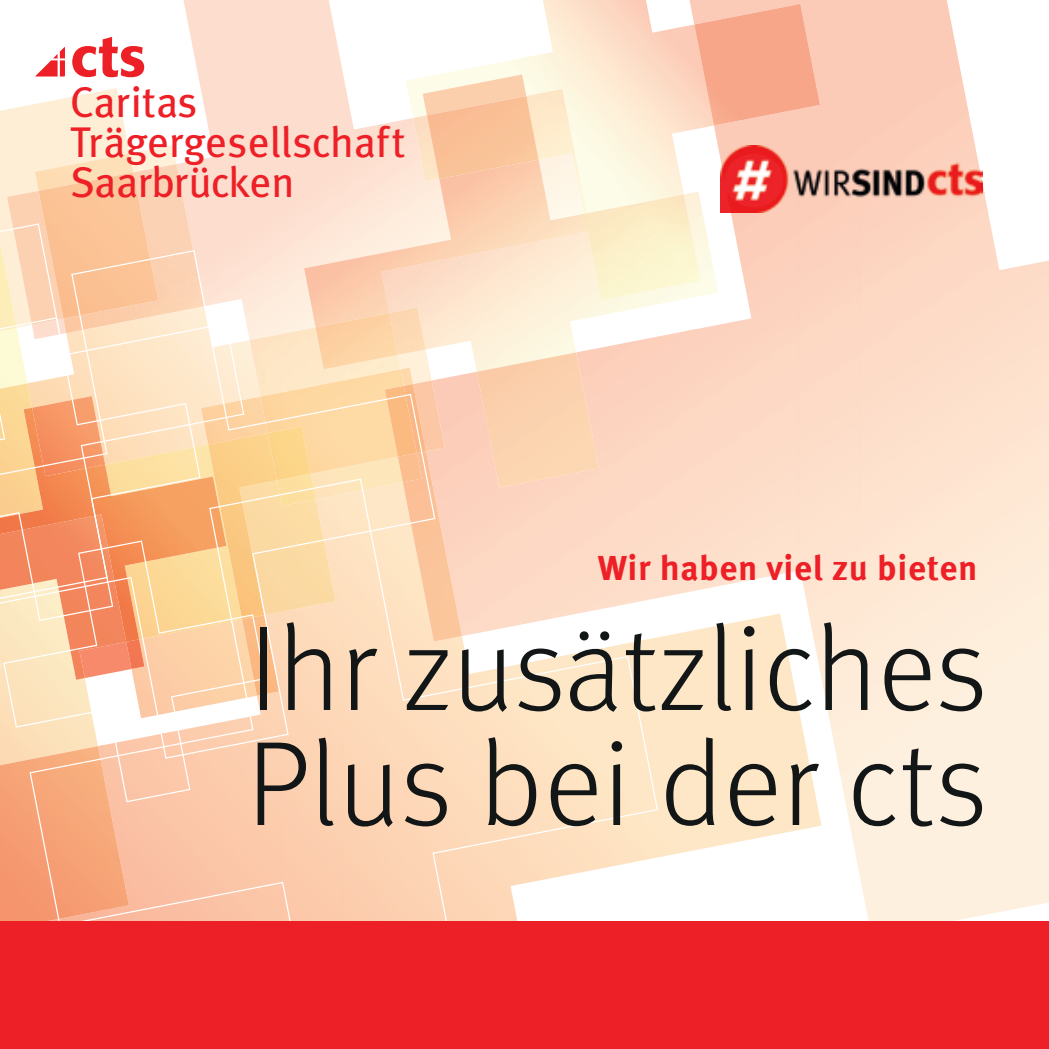
<style>
.page{position:relative;width:1049px;height:1049px;background:#fff}
.page>*{position:absolute;margin:0;border:0;box-sizing:border-box;transform-origin:0 0}
.t1{font:300 120px/115px "Meta Offc";color:#121617}
.t2{font:43px "Meta Pro";letter-spacing:-.015em;color:#ee2027}
.t3{font:700 35px "Meta Offc";letter-spacing:.02em;color:#ee2027}
</style>
<div class="page">
<div style="left:435px;top:372px;width:42px;height:106px;background:#fcccb7"></div>
<div style="left:599px;top:331px;width:200px;height:62px;background:#fdd6c1"></div>
<img style="left:714px;top:126px;width:85px;height:205px">
<img style="left:858px;top:0;width:117px;height:145px">
<img style="left:983px;top:187px;width:5px;height:24px">
<img style="left:435px;top:192px;width:283px;height:180px">
<img style="left:477px;top:352px;width:122px;height:126px">
<img style="left:435px;top:380px;width:10px;height:71px">
<div style="left:658px;top:629px;width:43px;height:229px;background:#fee7c6"></div>
<img style="left:700px;top:613px;width:121px;height:236px">
<img style="left:435px;top:451px;width:27px;height:27px">
<img style="left:584px;top:0;width:130px;height:213px">
<img style="left:694px;top:4px;width:126px;height:122px">
<img style="left:584px;top:74px;width:116px;height:226px">
<img style="left:32px;top:0;width:552px;height:340px">
<img style="left:304px;top:160px;width:284px;height:167px">
<img style="left:63px;top:164px;width:337px;height:86px">
<img style="left:7px;top:191px;width:32px;height:32px">
<img style="left:39px;top:172px;width:119px;height:51px">
<img style="left:413px;top:89px;width:173px;height:125px">
<img style="left:427px;top:96px;width:163px;height:136px">
<svg style="left:1px;top:250px;width:434px;height:509px;background:#fdd9b3"></svg>
<svg style="left:1px;top:223px;width:243px;height:255px;background:#fcd6b5"></svg>
<svg style="left:1px;top:317px;width:200px;height:304px;background:#fcd6af"></svg>
<svg style="left:30px;top:478px;width:628px;height:443px;background:#fcd5b5"></svg>
<svg style="left:3px;top:540px;width:263px;height:262px;background:#fac8a2"></svg>
<svg style="left:35px;top:47px;width:30px;height:30px"></svg>
<svg style="left:72px;top:37px;width:72px;height:40px"></svg>
<img style="left:720px;top:145px;width:263px;height:68px">
<img style="left:0;top:110px;width:1px;height:156px">
<img style="left:0;top:330px;width:1px;height:434px">
<img style="left:0;top:388px;width:1px;height:129px">
<img style="left:0;top:266px;width:1px;height:64px">
<img style="left:0;top:533px;width:1px;height:56px">
<svg style="left:0;top:517px;width:1px;height:16px"></svg>
<img style="left:0;top:764px;width:1px;height:165px">
<div style="left:0;top:921px;width:1049px;height:128px;background:#ee2027"></div>
<p class="t2" style="left:70px;top:75px;width:129px">Caritas</p>
<p class="t2" style="left:70px;top:115px;width:337px">Trägergesellschaft</p>
<p class="t2" style="left:70px;top:155px;width:227px">Saarbrücken</p>
<p class="t3" style="left:598px;top:546px;width:381px">Wir haben viel zu bieten</p>
<p class="t1" style="left:247px;top:614px;width:742px">Ihr zusätzliches<br>Plus bei der cts</p>
</div>
